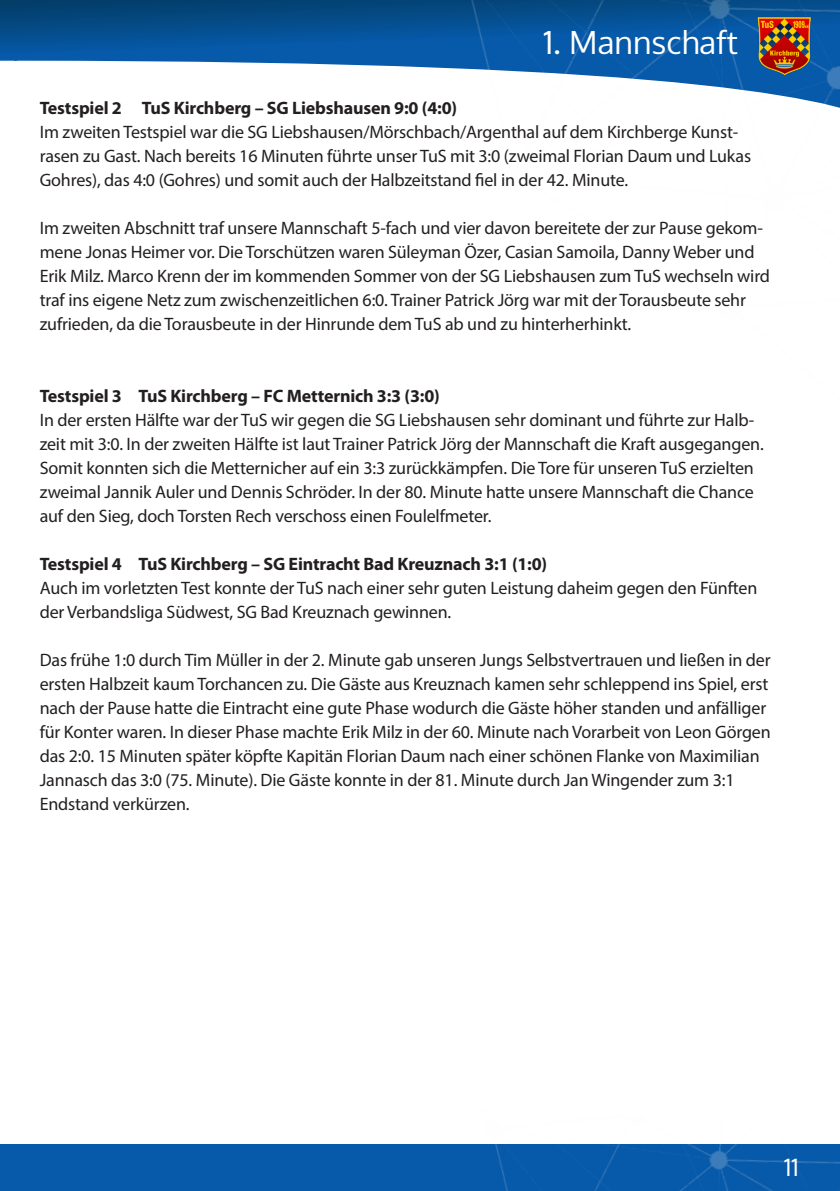
<style>
.page{position:relative;width:840px;height:1191px;background:#fff}
.page>*{position:absolute;margin:0;border:0;box-sizing:border-box;transform-origin:0 0}
.t1{font:32px "Oxygen";color:#fff}
.t2{font:24px "Oxygen";color:#fff}
.t3{font:18px/24px "Myriad Pro";letter-spacing:-.01em;color:#231f20}
.t4{font:700 18px "Myriad Pro";letter-spacing:-.01em;color:#231f20}
</style>
<div class="page">
<svg style="left:0;top:0;width:394px;height:66px;background:#125896"></svg>
<img style="left:394px;top:0;width:445px;height:108px">
<img style="left:751px;top:14px;width:62px;height:62px">
<div style="left:0;top:1144px;width:839px;height:47px;background:#0759a9"></div>
<img style="left:495px;top:1144px;width:344px;height:47px">
<h1 class="t1" style="left:543px;top:21px;width:196px">1. Mannschaft</h1>
<p class="t4" style="left:40px;top:96px;width:419px">Testspiel 2 TuS Kirchberg – SG Liebshausen 9:0 (4:0)</p>
<p class="t3" style="left:40px;top:120px;width:712px">Im zweiten Testspiel war die SG Liebshausen/Mörschbach/Argenthal auf dem Kirchberge Kunst&shy;rasen zu Gast. Nach bereits 16 Minuten führte unser TuS mit 3:0 (zweimal Florian Daum und Lukas<br>Gohres), das 4:0 (Gohres) und somit auch der Halbzeitstand fiel in der 42. Minute.</p>
<p class="t3" style="left:40px;top:216px;width:731px">Im zweiten Abschnitt traf unsere Mannschaft 5-fach und vier davon bereitete der zur Pause gekom&shy;mene Jonas Heimer vor. Die Torschützen waren Süleyman Özer, Casian Samoila, Danny Weber und Erik Milz. Marco Krenn der im kommenden Sommer von der SG Liebshausen zum TuS wechseln wird traf ins eigene Netz zum zwischenzeitlichen 6:0. Trainer Patrick Jörg war mit der Torausbeute sehr zufrieden, da die Torausbeute in der Hinrunde dem TuS ab und zu hinterherhinkt.</p>
<p class="t4" style="left:40px;top:384px;width:401px">Testspiel 3 TuS Kirchberg – FC Metternich 3:3 (3:0)</p>
<p class="t3" style="left:40px;top:408px;width:725px">In der ersten Hälfte war der TuS wir gegen die SG Liebshausen sehr dominant und führte zur Halb&shy;zeit mit 3:0. In der zweiten Hälfte ist laut Trainer Patrick Jörg der Mannschaft die Kraft ausgegangen.<br>Somit konnten sich die Metternicher auf ein 3:3 zurückkämpfen. Die Tore für unseren TuS erzielten zweimal Jannik Auler und Dennis Schröder. In der 80. Minute hatte unsere Mannschaft die Chance auf den Sieg, doch Torsten Rech verschoss einen Foulelfmeter.</p>
<p class="t4" style="left:40px;top:552px;width:509px">Testspiel 4 TuS Kirchberg – SG Eintracht Bad Kreuznach 3:1 (1:0)</p>
<p class="t3" style="left:40px;top:575px;width:718px">Auch im vorletzten Test konnte der TuS nach einer sehr guten Leistung daheim gegen den Fünften der Verbandsliga Südwest, SG Bad Kreuznach gewinnen.</p>
<p class="t3" style="left:40px;top:647px;width:732px">Das frühe 1:0 durch Tim Müller in der 2. Minute gab unseren Jungs Selbstvertrauen und ließen in der ersten Halbzeit kaum Torchancen zu. Die Gäste aus Kreuznach kamen sehr schleppend ins Spiel, erst nach der Pause hatte die Eintracht eine gute Phase wodurch die Gäste höher standen und anfälliger für Konter waren. In dieser Phase machte Erik Milz in der 60. Minute nach Vorarbeit von Leon Görgen das 2:0. 15 Minuten später köpfte Kapitän Florian Daum nach einer schönen Flanke von Maximilian Jannasch das 3:0 (75. Minute). Die Gäste konnte in der 81. Minute durch Jan Wingender zum 3:1<br>Endstand verkürzen.</p>
<h2 class="t2" style="left:783px;top:1151px;width:16px">11</h2>
</div>
